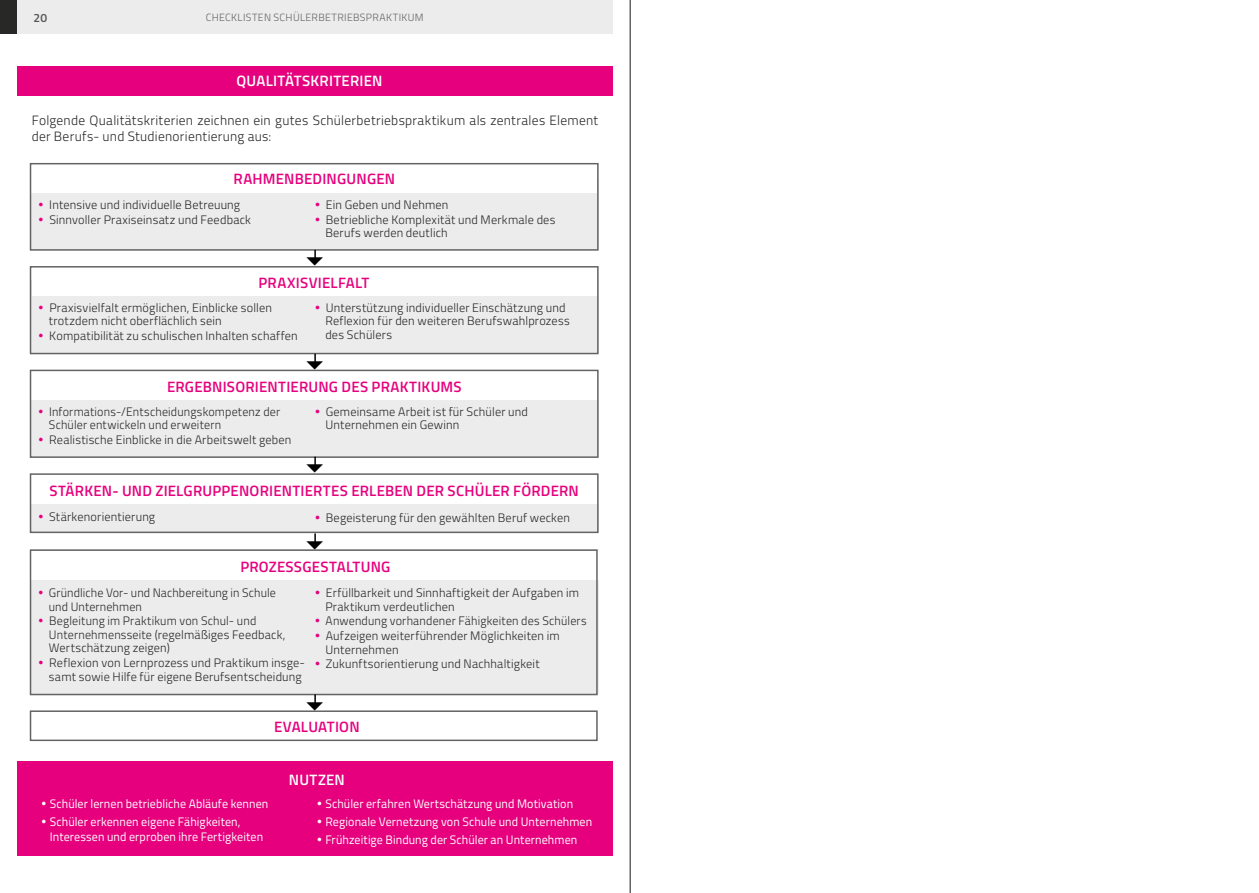
<style>
.page{position:relative;width:1259px;height:893px;background:#fff}
.page>*{position:absolute;margin:0;border:0;box-sizing:border-box;transform-origin:0 0}
.t1{font:600 15px "Titillium";letter-spacing:.015em;color:#e6007d}
.t2{font:600 15px "Titillium";letter-spacing:.015em;color:#fff}
.t3{font:300 13.5px/16.2px "Titillium";letter-spacing:.02em;color:#282827}
.t4{font:300 12.3px/13.5px "Titillium";letter-spacing:.015em;color:#282827}
.t5{font:12.3px/18.1px "Titillium";letter-spacing:.005em;color:#fff}
.t6{font:600 12px "Titillium";color:#565656}
.t7{font:300 10.5px "Titillium";letter-spacing:.03em;color:#636362}
</style>
<div class="page">
<div style="left:30px;top:178px;width:568px;height:72px;background:#ececed"></div>
<div style="left:30px;top:280px;width:568px;height:72px;background:#ececed"></div>
<div style="left:30px;top:370px;width:568px;height:86px;background:#ececed"></div>
<div style="left:30px;top:480px;width:568px;height:53px;background:#ececed"></div>
<div style="left:30px;top:549px;width:568px;height:145px;background:#ececed"></div>
<div style="left:31px;top:474px;width:567px;height:30px;background:#fff"></div>
<div style="left:31px;top:550px;width:567px;height:30px;background:#fff"></div>
<div style="left:31px;top:163px;width:566px;height:30px;background:#fff"></div>
<div style="left:33px;top:266px;width:565px;height:30px;background:#fff"></div>
<div style="left:32px;top:370px;width:566px;height:30px;background:#fff"></div>
<div style="left:30px;top:163px;width:568px;height:88px;border:2px solid #636362"></div>
<div style="left:30px;top:266px;width:568px;height:88px;border:2px solid #636362"></div>
<div style="left:30px;top:370px;width:568px;height:88px;border:2px solid #636362"></div>
<div style="left:30px;top:473px;width:568px;height:60px;border:2px solid #636362"></div>
<div style="left:30px;top:549px;width:568px;height:146px;border:2px solid #636362"></div>
<div style="left:30px;top:710px;width:568px;height:31px;border:2px solid #636362"></div>
<div style="left:17px;top:761px;width:595px;height:95px;background:#e6007d"></div>
<div style="left:17px;top:67px;width:595px;height:29px;background:#e6007d"></div>
<div style="left:81px;top:0;width:531px;height:34px;background:#ececed"></div>
<div style="left:0;top:0;width:81px;height:34px;background:#ececed"></div>
<div style="left:0;top:0;width:17px;height:34px;background:#282827"></div>
<hr style="left:629px;top:0;width:2px;height:893px;background:#636362">
<svg style="left:306px;top:250px;width:17px;height:13px"></svg>
<svg style="left:306px;top:354px;width:17px;height:16px"></svg>
<svg style="left:306px;top:457px;width:17px;height:13px"></svg>
<svg style="left:306px;top:533px;width:17px;height:13px"></svg>
<svg style="left:306px;top:694px;width:17px;height:13px"></svg>
<p class="t6" style="left:34px;top:8px;width:15px">20</p>
<p class="t7" style="left:206px;top:10px;width:219px">Checklisten Schülerbetriebspraktikum</p>
<p class="t2" style="left:236px;top:69px;width:147px">QUALITÄTSKRITERIEN</p>
<p class="t3" style="left:32px;top:112px;width:568px">Folgende Qualitätskriterien zeichnen ein gutes Schülerbetriebspraktikum als zentrales Element der Berufs- und Studienorientierung aus:</p>
<p class="t1" style="left:233px;top:167px;width:163px">RAHMENBEDINGUNGEN</p>
<p class="t4" style="left:49px;top:197px;width:203px;line-height:14.7px">I ntensive und individuelle Betreuung<br>Sinnvoller Praxiseinsatz und Feedback</p>
<p class="t4" style="left:326px;top:197px;width:231px;line-height:14.7px">Ein Geben und Nehmen<br>Betriebliche Komplexität und Merkmale des</p>
<p class="t4" style="left:325px;top:226px;width:124px">Berufs werden deutlich</p>
<p class="t1" style="left:258px;top:271px;width:112px">PRAXISVIELFALT</p>
<p class="t4" style="left:49px;top:300px;width:224px">Praxisvielfalt ermöglichen, Einblicke sollen trotzdem nicht oberflächlich sein</p>
<p class="t4" style="left:49px;top:328px;width:250px">Kompatibilität zu schulischen I nhalten schaffen</p>
<p class="t4" style="left:325px;top:300px;width:246px">U nterstützung individueller Einschätzung und<br>Reflexion für den weiteren Berufswahlprozess des Schülers</p>
<p class="t1" style="left:167px;top:375px;width:295px">ERGEBNISORIENTIERUNG DES PRAKTIKU MS</p>
<p class="t4" style="left:49px;top:404px;width:233px">I nformations-/Entscheidungskompetenz der<br>Schüler entwickeln und erweitern</p>
<p class="t4" style="left:49px;top:432px;width:243px">Realistische Einblicke in die Arbeitswelt geben</p>
<p class="t4" style="left:325px;top:404px;width:204px">Gemeinsame Arbeit ist für Schüler und<br>U nternehmen ein Gewinn</p>
<p class="t1" style="left:49px;top:479px;width:163px">STÄRKEN- UND ZIELGRUPP</p>
<p class="t1" style="left:231px;top:479px;width:350px">ENORIENTIERTES ERLEBEN DER SCHÜLER FÖRDERN</p>
<p class="t4" style="left:49px;top:510px;width:107px">Stärkenorientierung</p>
<p class="t4" style="left:326px;top:511px;width:246px">Begeisterung für den gewählten Beruf wecken</p>
<p class="t1" style="left:240px;top:555px;width:150px">PROZESSG ESTALTUNG</p>
<p class="t4" style="left:49px;top:585px;width:228px">Gründliche Vor- und Nachbereitung in Schule und U nternehmen</p>
<p class="t4" style="left:49px;top:614px;width:238px">Begleitung im Praktikum von Schul- und<br>U nternehmensseite (regelmäßiges Feedback,<br>Wertschätzung zeigen)</p>
<p class="t4" style="left:49px;top:655px;width:257px">Reflexion von Lernprozess und Praktikum insge&shy;samt sowie H ilfe für eigene Berufsentscheidung</p>
<p class="t4" style="left:325px;top:585px;width:255px">Erfüllbarkeit und Sinnhaftigkeit der Aufgaben im<br>Praktikum verdeutlichen</p>
<p class="t4" style="left:325px;top:613px;width:262px;line-height:14.9px">Anwendung vorhandener Fähigkeiten des Schülers<br>Aufzeigen weiterführender Möglichkeiten im</p>
<p class="t4" style="left:325px;top:641px;width:216px;line-height:14.7px">U nternehmen<br>Zukunftsorientierung und Nachhaltigkeit</p>
<p class="t1" style="left:274px;top:716px;width:87px">EVALUATION</p>
<p class="t5" style="left:50px;top:794px;width:220px">Schüler lernen betriebliche Abläufe kennen<br>Schüler erkennen eigene Fähigkeiten,</p>
<p class="t5" style="left:50px;top:827px;width:215px">Interessen und erproben ihre Fertigkeiten</p>
<p class="t2" style="left:289px;top:769px;width:57px">NUTZEN</p>
<p class="t5" style="left:325px;top:794px;width:268px">Schüler erfahren Wertschätzung und Motivation<br>Regionale Vernetzung von Schule und Unternehmen<br>Frühzeitige Bindung der Schüler an Unternehmen</p>
</div>
